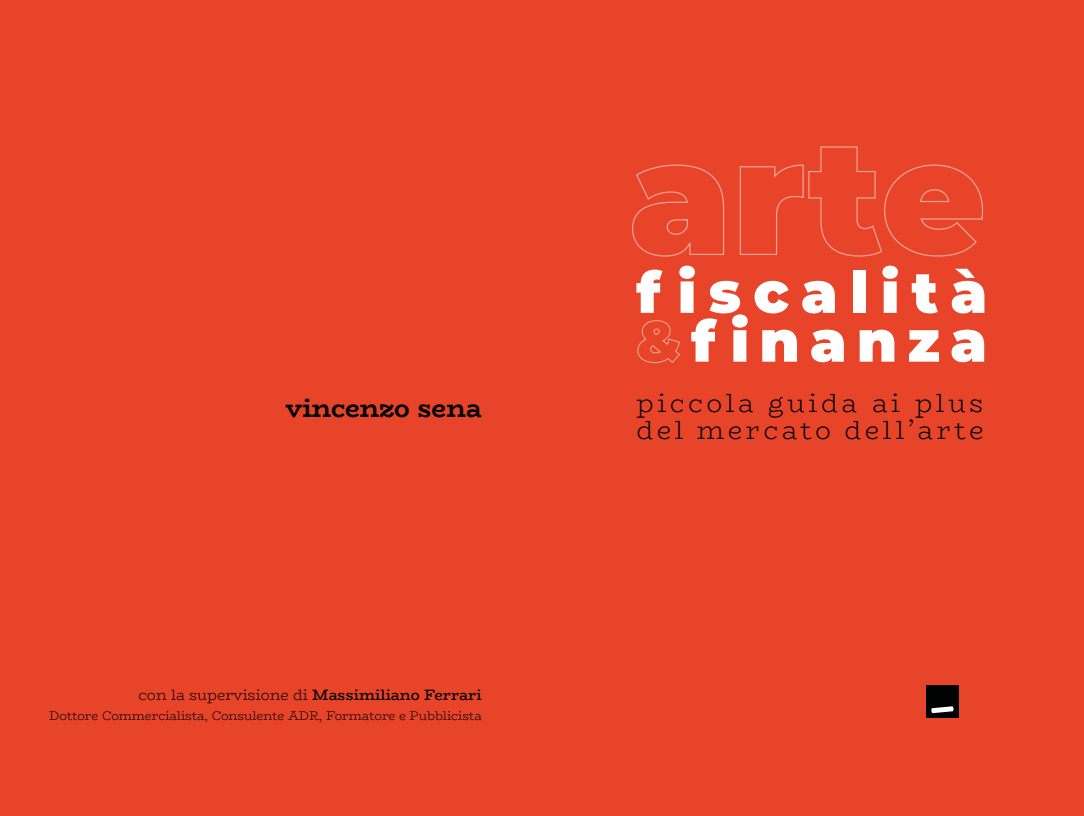
<style>
.page{position:relative;width:1084px;height:816px;background:#fff}
.page>*{position:absolute;margin:0;border:0;box-sizing:border-box;transform-origin:0 0}
.t1{font:900 57.5px/48.8px "Montserrat";letter-spacing:.21em;color:#fff}
.t2{font:300 26.25px/27.5px "Bio Rhyme";letter-spacing:.135em;color:#000}
.t3{font:700 26.25px "Bio Rhyme";color:#000}
.t4{font:300 15px "Bio Rhyme";letter-spacing:-.005em;color:#000}
.t5{font:300 12.5px "Bio Rhyme";letter-spacing:-.005em;color:#000}
.s1{font-weight:400}
.s2{color:#f6ab8e}
</style>
<div class="page">
<div style="left:0;top:0;width:1084px;height:815px;background:#e8442a"></div>
<div style="left:926px;top:684px;width:32px;height:33px;background:#010202"></div>
<svg style="left:931px;top:706px;width:22px;height:7px"></svg>
<svg style="left:632px;top:146px;width:351px;height:111px"></svg>
<h2 class="t3" style="left:285px;top:387px;width:198px">vincenzo sena</h2>
<p class="t4" style="left:139px;top:683px;width:344px">con la supervisione di <span class="s1">Massimiliano Ferrari</span></p>
<p class="t5" style="left:49px;top:706px;width:434px">Dottore Commercialista, Consulente ADR, Formatore e Pubblicista</p>
<h1 class="t1" style="left:636px;top:264px;width:352px">fiscalità <span class="s2">&amp;</span>finanza</h1>
<h2 class="t2" style="left:636px;top:388px;width:349px">piccola guida ai plus del mercato dell’arte</h2>
</div>
